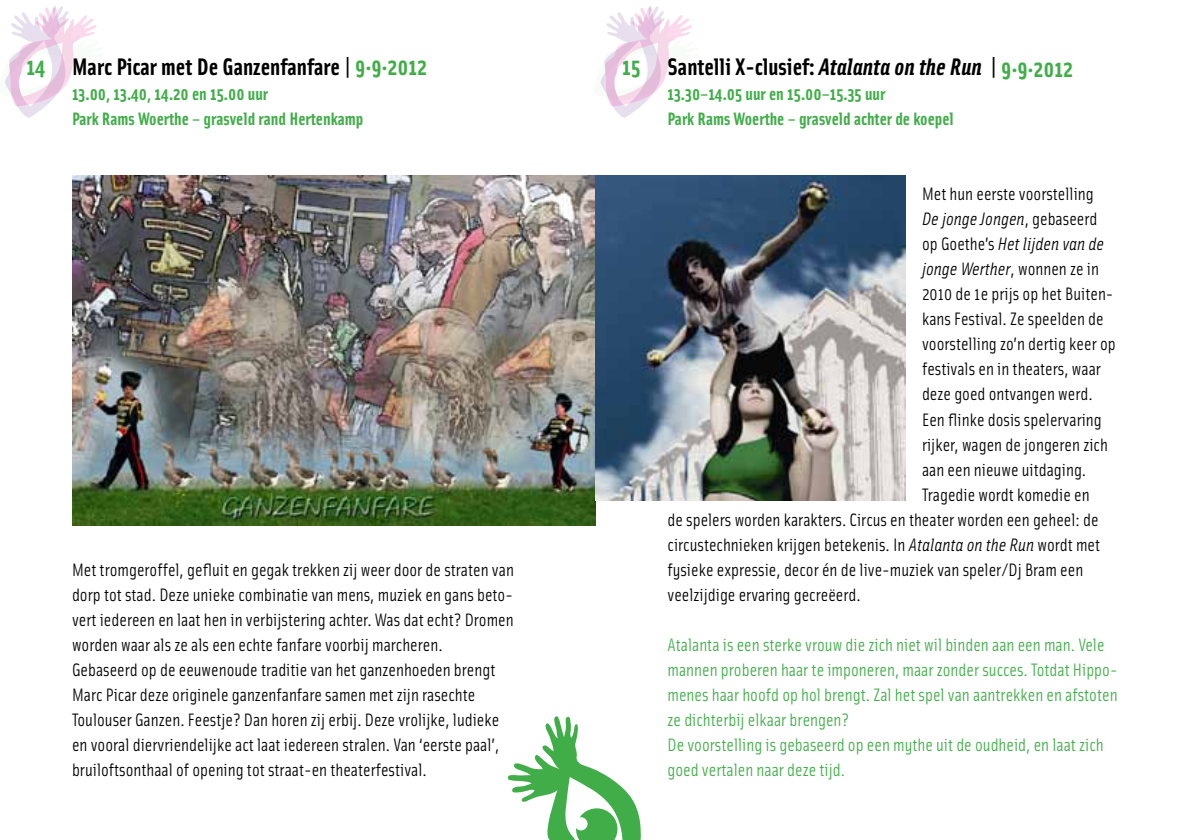
<style>
.page{position:relative;width:1191px;height:840px;background:#fff}
.page>*{position:absolute;margin:0;border:0;box-sizing:border-box;transform-origin:0 0}
.t1{font:700 24px "Solex";color:#000}
.t2{font:700 24px "Solex";color:#41ad49}
.t3{font:18px/25px "Solex";color:#000}
.t4{font:18px/25px "Solex";color:#41ad49}
.t5{font:700 18px/25px "Solex";color:#41ad49}
.t6{font:italic 18px "Solex";color:#000}
.s1{color:#41ad49}
.s2{font-style:italic}
.s3{font-style:normal}
</style>
<div class="page">
<svg style="left:5px;top:6px;width:92px;height:112px"></svg>
<svg style="left:600px;top:6px;width:92px;height:112px"></svg>
<img style="left:72px;top:175px;width:523px;height:350px">
<svg style="left:508px;top:716px;width:133px;height:123px"></svg>
<img style="left:595px;top:175px;width:310px;height:325px">
<h1 class="t2" style="left:26px;top:56px;width:21px">14</h1>
<h1 class="t1" style="left:72px;top:56px;width:356px">Marc Picar met De Ganzenfanfare | <span class="s1">9·9·2012</span></h1>
<h1 class="t2" style="left:622px;top:56px;width:20px">15</h1>
<p class="t5" style="left:72px;top:82px;width:293px">13.00, 13.40, 14.20 en 15.00 uur<br>Park Rams Woerthe – grasveld rand Hertenkamp</p>
<p class="t3" style="left:72px;top:557px;width:443px">Met tromgeroffel, gefluit en gegak trekken zij weer door de straten van dorp tot stad. Deze unieke combinatie van mens, muziek en gans beto&shy;vert iedereen en laat hen in verbijstering achter. Was dat echt? Dromen worden waar als ze als een echte fanfare voorbij marcheren.<br>Gebaseerd op de eeuwenoude traditie van het ganzenhoeden brengt Marc Picar deze originele ganzenfanfare samen met zijn rasechte Toulouser Ganzen. Feestje? Dan horen zij erbij. Deze vrolijke, ludieke en vooral diervriendelijke act laat iedereen stralen. Van ‘eerste paal’, bruiloftsonthaal of opening tot straat-en theaterfestival.</p>
<h1 class="t1" style="left:667px;top:56px;width:407px">Santelli X-clusief: <span class="s2">Atalanta on the Run</span> | <span class="s1">9·9·2012</span></h1>
<p class="t5" style="left:667px;top:82px;width:288px">13.30–14.05 uur en 15.00–15.35 uur<br>Park Rams Woerthe – grasveld achter de koepel</p>
<p class="t3" style="left:922px;top:182px;width:173px">Met hun eerste voorstelling</p>
<p class="t6" style="left:922px;top:211px;width:177px">De jonge Jongen<span class="s3">, gebaseerd</span></p>
<p class="t6" style="left:922px;top:236px;width:183px"><span class="s3">op Goethe’s</span> Het lijden van de</p>
<p class="t6" style="left:922px;top:261px;width:178px">jonge Werther<span class="s3">, wonnen ze in</span></p>
<p class="t3" style="left:922px;top:282px;width:193px">2010 de 1e prijs op het Buiten-</p>
<p class="t3" style="left:922px;top:307px;width:183px">kans Festival. Ze speelden de</p>
<p class="t3" style="left:922px;top:332px;width:195px">voorstelling zo’n dertig keer op</p>
<p class="t3" style="left:922px;top:357px;width:180px">festivals en in theaters, waar</p>
<p class="t3" style="left:922px;top:382px;width:172px">deze goed ontvangen werd.</p>
<p class="t3" style="left:922px;top:407px;width:181px">Een flinke dosis spelervaring</p>
<p class="t3" style="left:922px;top:432px;width:187px">rijker, wagen de jongeren zich</p>
<p class="t3" style="left:922px;top:457px;width:166px">aan een nieuwe uitdaging.</p>
<p class="t3" style="left:922px;top:482px;width:169px">Tragedie wordt komedie en</p>
<p class="t3" style="left:667px;top:507px;width:432px">de spelers worden karakters. Circus en theater worden een geheel: de</p>
<p class="t3" style="left:667px;top:532px;width:434px">circustechnieken krijgen betekenis. In <span class="s2">Atalanta on the Run</span> wordt met</p>
<p class="t3" style="left:667px;top:557px;width:417px">fysieke expressie, decor én de live-muziek van speler/Dj Bram een</p>
<p class="t3" style="left:667px;top:582px;width:195px">veelzijdige ervaring gecreëerd.</p>
<p class="t4" style="left:667px;top:632px;width:451px">Atalanta is een sterke vrouw die zich niet wil binden aan een man. Vele mannen proberen haar te imponeren, maar zonder succes. Totdat Hippo&shy;menes haar hoofd op hol brengt. Zal het spel van aantrekken en afstoten ze dichterbij elkaar brengen?<br>De voorstelling is gebaseerd op een mythe uit de oudheid, en laat zich goed vertalen naar deze tijd.</p>
</div>
